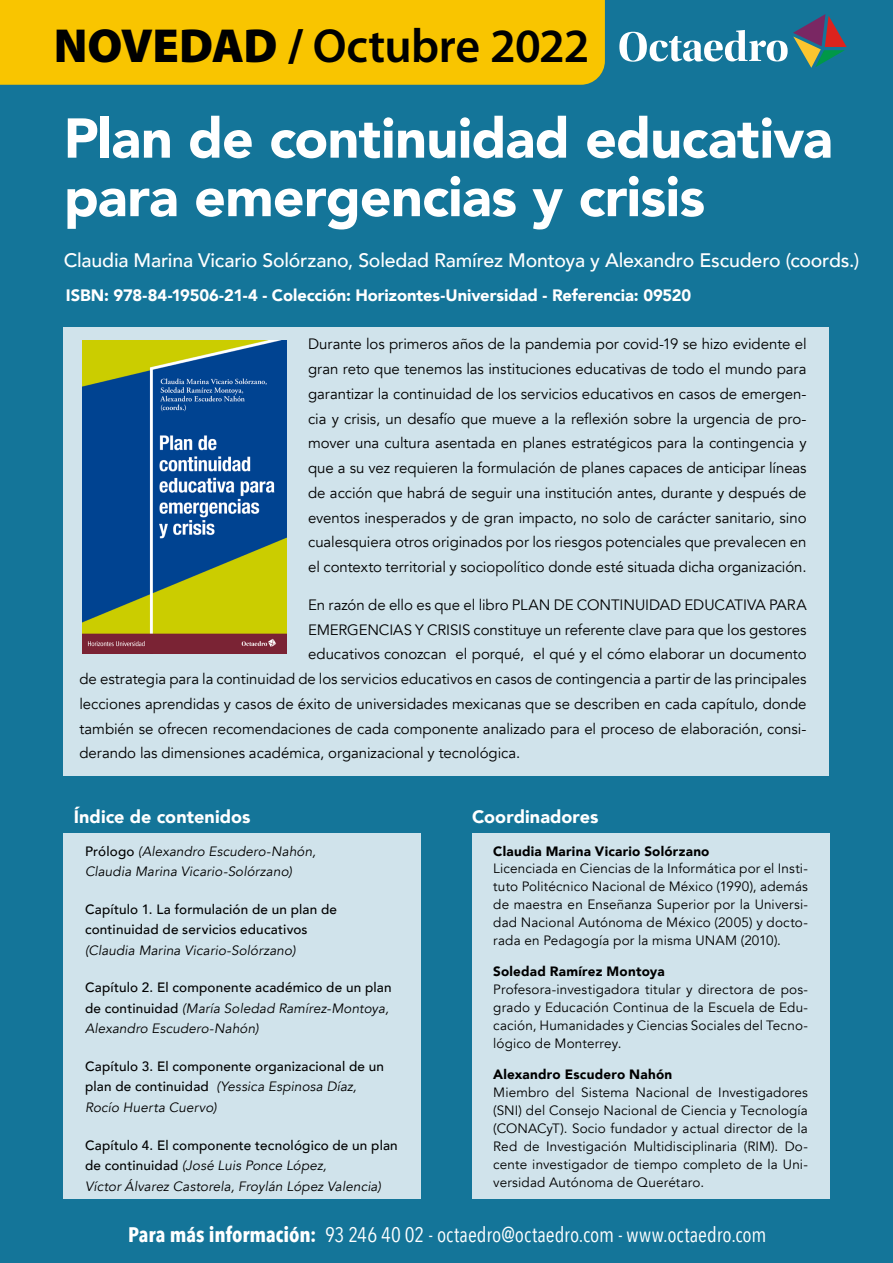
<style>
.page{position:relative;width:893px;height:1263px;background:#147599}
.page>*{position:absolute;margin:0;border:0;box-sizing:border-box;transform-origin:0 0}
.t1{font:900 55.5px/58.5px "Avenir";letter-spacing:-.01em;color:#fff}
.t2{font:600 48px "Myriad Pro";letter-spacing:-.01em;color:#000}
.t3{font:21px "Avenir Next Condensed";color:#fff}
.t4{font:500 19.5px "Avenir";letter-spacing:-.01em;color:#fff}
.t5{font:900 18px "Avenir";color:#fff}
.t6{font:900 16.5px "Avenir";letter-spacing:-.005em;color:#fff}
.t7{font:15px/24.8px "Avenir";letter-spacing:-.005em;color:#000;text-align:justify}
.t8{font:13.5px/18px "Avenir";letter-spacing:.01em;color:#000;text-align:justify}
.t9{font:italic 13.5px/20.5px "Avenir";letter-spacing:.01em;color:#000}
.t10{font:500 13.5px/20.5px "Avenir";letter-spacing:.015em;color:#000}
.t11{font:900 13.5px "Avenir";letter-spacing:.015em;color:#000}
.s1{font-weight:900}
.s2{font-weight:700}
.s3{font-weight:500;font-style:normal}
.s4{font-weight:400;font-style:italic}
</style>
<div class="page">
<div style="left:64px;top:327px;width:765px;height:449px;background:#d0e3eb"></div>
<div style="left:472px;top:833px;width:357px;height:366px;background:#d0e3eb"></div>
<div style="left:0;top:0;width:605px;height:85px;background:#f9c500"></div>
<svg style="left:619px;top:14px;width:228px;height:54px"></svg>
<div style="left:64px;top:833px;width:357px;height:366px;background:#d0e3eb"></div>
<img style="left:83px;top:341px;width:204px;height:312px">
<h2 class="t2" style="left:54px;top:20px;width:537px"><span class="s1">NOVEDAD</span> <span class="s2">/</span> Octubre 2022</h2>
<h1 class="t1" style="left:64px;top:108px;width:770px">Plan de continuidad educativa para emergencias y crisis</h1>
<h3 class="t4" style="left:64px;top:244px;width:797px">Claudia Marina Vicario Solórzano, Soledad Ramírez Montoya y Alexandro Escudero (coords.)</h3>
<p class="t6" style="left:66px;top:281px;width:627px">ISBN: 978-84-19506-21-4 - Colección: Horizontes-Universidad - Referencia: 09520</p>
<p class="t7" style="left:308px;top:332px;width:500px">Durante los primeros años de la pandemia por covid-19 se hizo evidente el gran reto que tenemos las instituciones educativas de todo el mundo para garantizar la continuidad de los servicios educativos en casos de emergen&shy;cia y crisis, un desafío que mueve a la reflexión sobre la urgencia de pro&shy;mover una cultura asentada en planes estratégicos para la contingencia y que a su vez requieren la formulación de planes capaces de anticipar líneas de acción que habrá de seguir una institución antes, durante y después de eventos inesperados y de gran impacto, no solo de carácter sanitario, sino cualesquiera otros originados por los riesgos potenciales que prevalecen en el contexto territorial y sociopolítico donde esté situada dicha organización.</p>
<p class="t7" style="left:308px;top:592px;width:500px">En razón de ello es que el libro PLAN DE CONTINUIDAD EDUCATIVA PARA</p>
<p class="t7" style="left:308px;top:617px;width:500px">EMERGENCIAS Y CRISIS constituye un referente clave para que los gestores</p>
<p class="t7" style="left:308px;top:642px;width:500px">educativos conozcan el porqué, el qué y el cómo elaborar un documento</p>
<p class="t7" style="left:79px;top:667px;width:729px">de estrategia para la continuidad de los servicios educativos en casos de contingencia a partir de las principales</p>
<p class="t7" style="left:79px;top:691px;width:729px">lecciones aprendidas y casos de éxito de universidades mexicanas que se describen en cada capítulo, donde</p>
<p class="t7" style="left:79px;top:716px;width:729px">también se ofrecen recomendaciones de cada componente analizado para el proceso de elaboración, consi-</p>
<p class="t7" style="left:79px;top:741px;width:442px">derando las dimensiones académica, organizacional y tecnológica.</p>
<p class="t5" style="left:74px;top:801px;width:178px">Índice de contenidos</p>
<p class="t9" style="left:85px;top:841px;width:232px"><span class="s3">Prólogo</span> (Alexandro Escudero-Nahón,<br>Claudia Marina Vicario-Solórzano)</p>
<p class="t10" style="left:85px;top:898px;width:254px">Capítulo 1. La formulación de un plan de continuidad de servicios educativos</p>
<p class="t9" style="left:85px;top:940px;width:212px">(Claudia Marina Vicario-Solórzano)</p>
<p class="t9" style="left:85px;top:977px;width:308px"><span class="s3">Capítulo 2. El componente académico de un plan de continuidad</span> (María Soledad Ramírez-Montoya,<br>Alexandro Escudero-Nahón)</p>
<p class="t10" style="left:85px;top:1055px;width:300px">Capítulo 3. El componente organizacional de un plan de continuidad <span class="s4">(Yessica Espinosa Díaz,<br>Rocío Huerta Cuervo)</span></p>
<p class="t9" style="left:85px;top:1135px;width:314px"><span class="s3">Capítulo 4. El componente tecnológico de un plan de continuidad</span> (José Luis Ponce López,<br>Víctor Álvarez Castorela, Froylán López Valencia)</p>
<p class="t5" style="left:472px;top:801px;width:128px">Coordinadores</p>
<p class="t11" style="left:493px;top:839px;width:218px">Claudia Marina Vicario Solórzano</p>
<p class="t8" style="left:493px;top:860px;width:316px">Licenciada en Ciencias de la Informática por el Insti&shy;tuto Politécnico Nacional de México (1990), además de maestra en Enseñanza Superior por la Universi&shy;dad Nacional Autónoma de México (2005) y docto&shy;rada en Pedagogía por la misma UNAM (2010).</p>
<p class="t11" style="left:493px;top:960px;width:173px">Soledad Ramírez Montoya</p>
<p class="t8" style="left:493px;top:981px;width:316px">Profesora-investigadora titular y directora de pos&shy;grado y Educación Continua de la Escuela de Edu&shy;cación, Humanidades y Ciencias Sociales del Tecno&shy;lógico de Monterrey.</p>
<p class="t11" style="left:493px;top:1063px;width:180px">Alexandro Escudero Nahón</p>
<p class="t8" style="left:493px;top:1083px;width:316px">Miembro del Sistema Nacional de Investigadores (SNI) del Consejo Nacional de Ciencia y Tecnología (CONACyT). Socio fundador y actual director de la Red de Investigación Multidisciplinaria (RIM). Do&shy;cente investigador de tiempo completo de la Uni&shy;versidad Autónoma de Querétaro.</p>
<h3 class="t3" style="left:128px;top:1217px;width:640px"><span class="s2">Para más información:</span> 93 246 40 02 - octaedro@octaedro.com - www.octaedro.com</h3>
</div>
